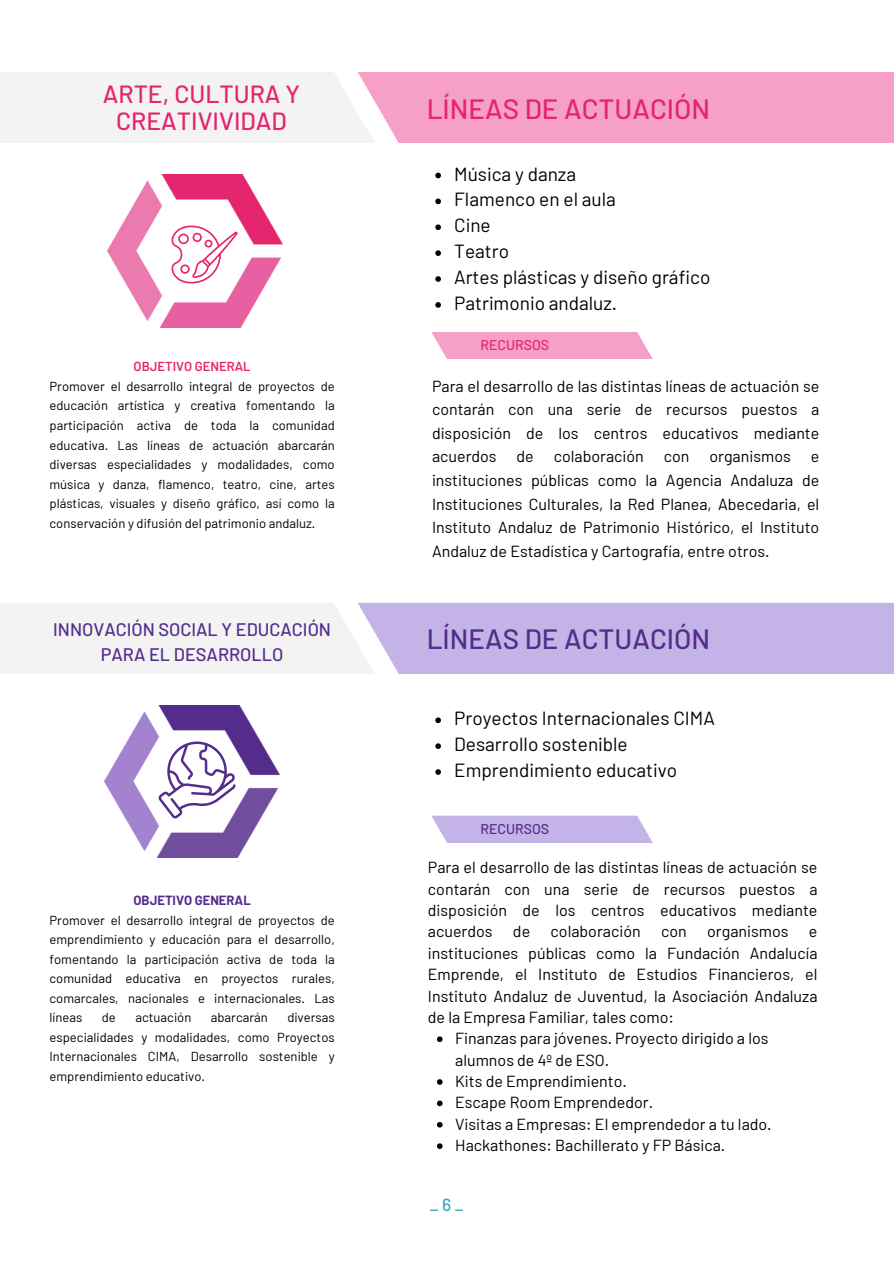
<style>
.page{position:relative;width:894px;height:1264px;background:#fff}
.page>*{position:absolute;margin:0;border:0;box-sizing:border-box;transform-origin:0 0}
.t1{font:500 27.9px "Barlow";color:#e5256e}
.t2{font:500 27.9px "Barlow";color:#542d8c}
.t3{font:500 24.9px/27px "Barlow";color:#e5256e;text-align:center}
.t4{font:19.05px "Barlow";color:#000}
.t5{font:500 18.15px/24.8px "Barlow";color:#542d8c;text-align:center}
.t6{font:500 17.55px "Barlow";color:#41a9bd}
.t7{font:16.05px/21.3px "Barlow";color:#000;text-align:justify}
.t8{font:500 14.1px "Barlow";color:#e5256e}
.t9{font:500 14.1px "Barlow";color:#542d8c}
.t10{font:13.05px/19.5px "Barlow";color:#000;text-align:justify}
.t11{font:600 13.05px "Barlow";color:#e5256e}
.t12{font:700 13.05px "Barlow";color:#542d8c}
</style>
<div class="page">
<svg style="left:0;top:72px;width:893px;height:71px"></svg>
<img style="left:107px;top:175px;width:176px;height:152px">
<svg style="left:171px;top:225px;width:67px;height:58px"></svg>
<svg style="left:435px;top:173px;width:6px;height:5px"></svg>
<svg style="left:435px;top:198px;width:6px;height:6px"></svg>
<svg style="left:435px;top:224px;width:6px;height:6px"></svg>
<svg style="left:435px;top:250px;width:6px;height:6px"></svg>
<svg style="left:435px;top:276px;width:6px;height:6px"></svg>
<svg style="left:435px;top:302px;width:6px;height:6px"></svg>
<svg style="left:431px;top:332px;width:221px;height:27px;background:#f6a5ca"></svg>
<svg style="left:0;top:603px;width:893px;height:70px"></svg>
<img style="left:105px;top:705px;width:174px;height:152px">
<svg style="left:158px;top:741px;width:77px;height:77px"></svg>
<svg style="left:435px;top:717px;width:6px;height:6px"></svg>
<svg style="left:435px;top:743px;width:6px;height:6px"></svg>
<svg style="left:435px;top:769px;width:6px;height:5px"></svg>
<svg style="left:437px;top:1036px;width:5px;height:6px"></svg>
<svg style="left:437px;top:1079px;width:5px;height:5px"></svg>
<svg style="left:437px;top:1100px;width:5px;height:6px"></svg>
<svg style="left:437px;top:1122px;width:5px;height:5px"></svg>
<svg style="left:437px;top:1143px;width:5px;height:5px"></svg>
<svg style="left:431px;top:815px;width:221px;height:27px;background:#c9b9e8"></svg>
<p class="t3" style="left:103px;top:79px;width:199px">ARTE, CULTURA Y<br>CREATIVIVIDAD</p>
<p class="t1" style="left:426px;top:91px;width:285px">LÍNEAS DE ACTUACIÓN</p>
<p class="t4" style="left:454px;top:161px;width:123px">Música y danza</p>
<h2 class="t4" style="left:454px;top:187px;width:163px">Flamenco en el aula</h2>
<p class="t4" style="left:454px;top:213px;width:38px">Cine</p>
<h1 class="t4" style="left:454px;top:239px;width:56px">Teatro</h1>
<p class="t4" style="left:454px;top:265px;width:257px">Artes plásticas y diseño gráfico</p>
<p class="t4" style="left:454px;top:291px;width:164px">Patrimonio andaluz.</p>
<p class="t8" style="left:480px;top:336px;width:70px">RECURSOS</p>
<p class="t11" style="left:134px;top:358px;width:118px">OBJETIVO GENERAL</p>
<p class="t10" style="left:50px;top:376px;width:286px">Promover el desarrollo integral de proyectos de educación artística y creativa fomentando la participación activa de toda la comunidad educativa. Las líneas de actuación abarcarán diversas especialidades y modalidades, como música y danza, flamenco, teatro, cine, artes plásticas, visuales y diseño gráfico, así como la conservación y difusión del patrimonio andaluz.</p>
<p class="t7" style="left:432px;top:373px;width:389px;line-height:23.7px">Para el desarrollo de las distintas líneas de actuación se contarán con una serie de recursos puestos a disposición de los centros educativos mediante acuerdos de colaboración con organismos e instituciones públicas como la Agencia Andaluza de Instituciones Culturales, la Red Planea, Abecedaria, el Instituto Andaluz de Patrimonio Histórico, el Instituto Andaluz de Estadística y Cartografía, entre otros.</p>
<p class="t5" style="left:53px;top:616px;width:279px">INNOVACIÓN SOCIAL Y EDUCACIÓN<br>PARA EL DESARROLLO</p>
<p class="t12" style="left:133px;top:892px;width:119px">OBJETIVO GENERAL</p>
<p class="t10" style="left:50px;top:909px;width:286px">Promover el desarrollo integral de proyectos de emprendimiento y educación para el desarrollo, fomentando la participación activa de toda la comunidad educativa en proyectos rurales, comarcales, nacionales e internacionales. Las líneas</p>
<p class="t10" style="left:102px;top:1007px;width:16px">de</p>
<p class="t10" style="left:135px;top:1007px;width:57px">actuación</p>
<p class="t10" style="left:211px;top:1007px;width:58px">abarcarán</p>
<p class="t10" style="left:50px;top:1007px;width:286px;text-indent:238px">diversas especialidades y modalidades, como Proyectos Internacionales CIMA, Desarrollo sostenible y emprendimiento educativo.</p>
<h3 class="t2" style="left:426px;top:621px;width:285px">LÍNEAS DE ACTUACIÓN</h3>
<h6 class="t4" style="left:454px;top:706px;width:262px">Proyectos Internacionales CIMA</h6>
<h5 class="t4" style="left:454px;top:732px;width:175px">Desarrollo sostenible</h5>
<p class="t4" style="left:454px;top:758px;width:224px">Emprendimiento educativo</p>
<p class="t9" style="left:480px;top:820px;width:70px">RECURSOS</p>
<h1 class="t7" style="left:428px;top:856px;width:391px">Para el desarrollo de las distintas líneas de actuación se contarán con una serie de recursos puestos a disposición de los centros educativos mediante acuerdos</h1>
<h1 class="t7" style="left:513px;top:920px;width:19px">de</h1>
<h1 class="t7" style="left:550px;top:920px;width:92px">colaboración</h1>
<h1 class="t7" style="left:661px;top:920px;width:27px">con</h1>
<h1 class="t7" style="left:707px;top:920px;width:83px">organismos</h1>
<h1 class="t7" style="left:428px;top:920px;width:391px;text-indent:381px">e instituciones públicas como la Fundación Andalucía Emprende, el Instituto de Estudios Financieros, el Instituto Andaluz de Juventud, la Asociación Andaluza de la Empresa Familiar, tales como:</h1>
<p class="t7" style="left:455px;top:1027px;width:315px">Finanzas para jóvenes. Proyecto dirigido a los alumnos de 4º de ESO.</p>
<p class="t7" style="left:455px;top:1069px;width:173px">Kits de Emprendimiento.</p>
<p class="t7" style="left:455px;top:1091px;width:199px">Escape Room Emprendedor.</p>
<p class="t7" style="left:455px;top:1112px;width:318px">Visitas a Empresas: El emprendedor a tu lado.</p>
<p class="t7" style="left:455px;top:1134px;width:271px">Hackathones: Bachillerato y FP Básica.</p>
<p class="t6" style="left:430px;top:1193px;width:35px">_6_</p>
</div>
